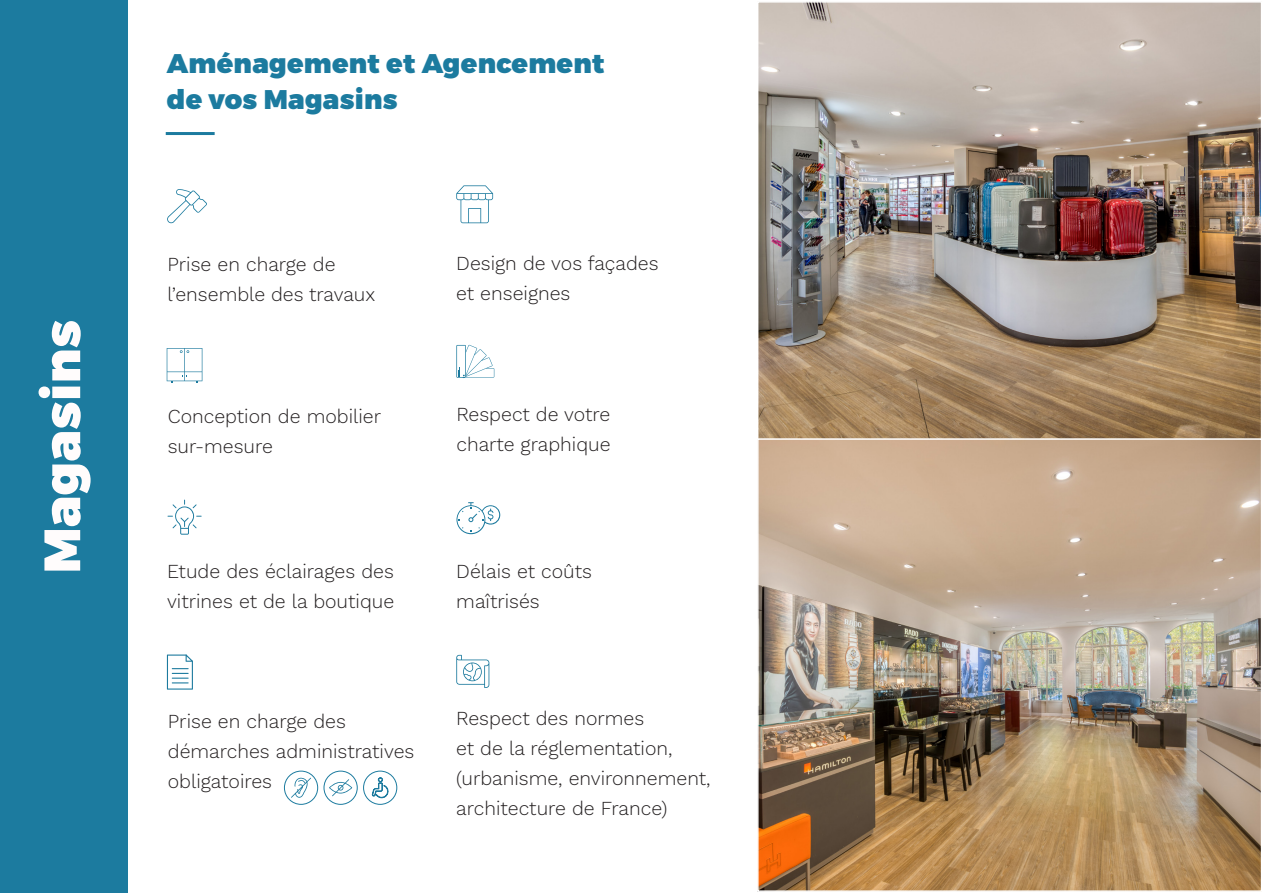
<style>
.page{position:relative;width:1263px;height:893px;background:#fff}
.page>*{position:absolute;margin:0;border:0;box-sizing:border-box;transform-origin:0 0}
.t1{font:900 51px "Montserrat";letter-spacing:.01em;color:#fffcfc}
.t2{font:900 27px "Montserrat";letter-spacing:.01em;color:#1c7b9f}
.t3{font:300 19.5px/30px "Work Sans";color:#231f20}
</style>
<div class="page">
<div style="left:0;top:0;width:127px;height:893px;background:#1c7b9f"></div>
<img style="left:760px;top:4px;width:499px;height:434px">
<img style="left:760px;top:441px;width:499px;height:448px">
<div style="left:757px;top:438px;width:505px;height:454px;border:2px solid #fff"></div>
<svg style="left:167px;top:654px;width:26px;height:36px"></svg>
<hr style="left:166px;top:132px;width:49px;height:3px;background:#1c7b9f">
<svg style="left:456px;top:655px;width:33px;height:33px"></svg>
<svg style="left:167px;top:189px;width:40px;height:35px"></svg>
<svg style="left:167px;top:348px;width:35px;height:35px"></svg>
<svg style="left:456px;top:345px;width:38px;height:33px"></svg>
<div style="left:284px;top:771px;width:34px;height:34px;border:1px solid #1c7b9f;border-radius:50%"></div>
<div style="left:324px;top:771px;width:34px;height:34px;border:1px solid #1c7b9f;border-radius:50%"></div>
<div style="left:363px;top:771px;width:34px;height:34px;border:1px solid #1c7b9f;border-radius:50%"></div>
<svg style="left:291px;top:777px;width:20px;height:21px"></svg>
<svg style="left:372px;top:777px;width:17px;height:21px"></svg>
<svg style="left:329px;top:779px;width:23px;height:17px"></svg>
<svg style="left:168px;top:500px;width:34px;height:35px"></svg>
<svg style="left:456px;top:185px;width:37px;height:38px"></svg>
<svg style="left:456px;top:502px;width:44px;height:32px"></svg>
<p class="t1" style="left:30px;top:573px;width:255px;rotate:-90deg">Magasins</p>
<p class="t2" style="left:167px;top:47px;width:439px">Aménagement et Agencement</p>
<p class="t2" style="left:167px;top:83px;width:233px">de vos Magasins</p>
<p class="t3" style="left:167px;top:248px;width:209px">Prise en charge de l’ensemble des travaux</p>
<p class="t3" style="left:168px;top:400px;width:215px">Conception de mobilier</p>
<p class="t3" style="left:168px;top:430px;width:107px">sur-mesure</p>
<p class="t3" style="left:167px;top:555px;width:229px">Etude des éclairages des vitrines et de la boutique</p>
<p class="t3" style="left:168px;top:706px;width:248px">Prise en charge des démarches administratives obligatoires</p>
<p class="t3" style="left:456px;top:248px;width:204px">Design de vos façades et enseignes</p>
<p class="t3" style="left:456px;top:398px;width:156px">Respect de votre charte graphique</p>
<p class="t3" style="left:456px;top:556px;width:137px">Délais et coûts maîtrisés</p>
<p class="t3" style="left:456px;top:703px;width:190px">Respect des normes</p>
<p class="t3" style="left:456px;top:733px;width:256px">et de la réglementation, (urbanisme, environnement, architecture de France)</p>
</div>
